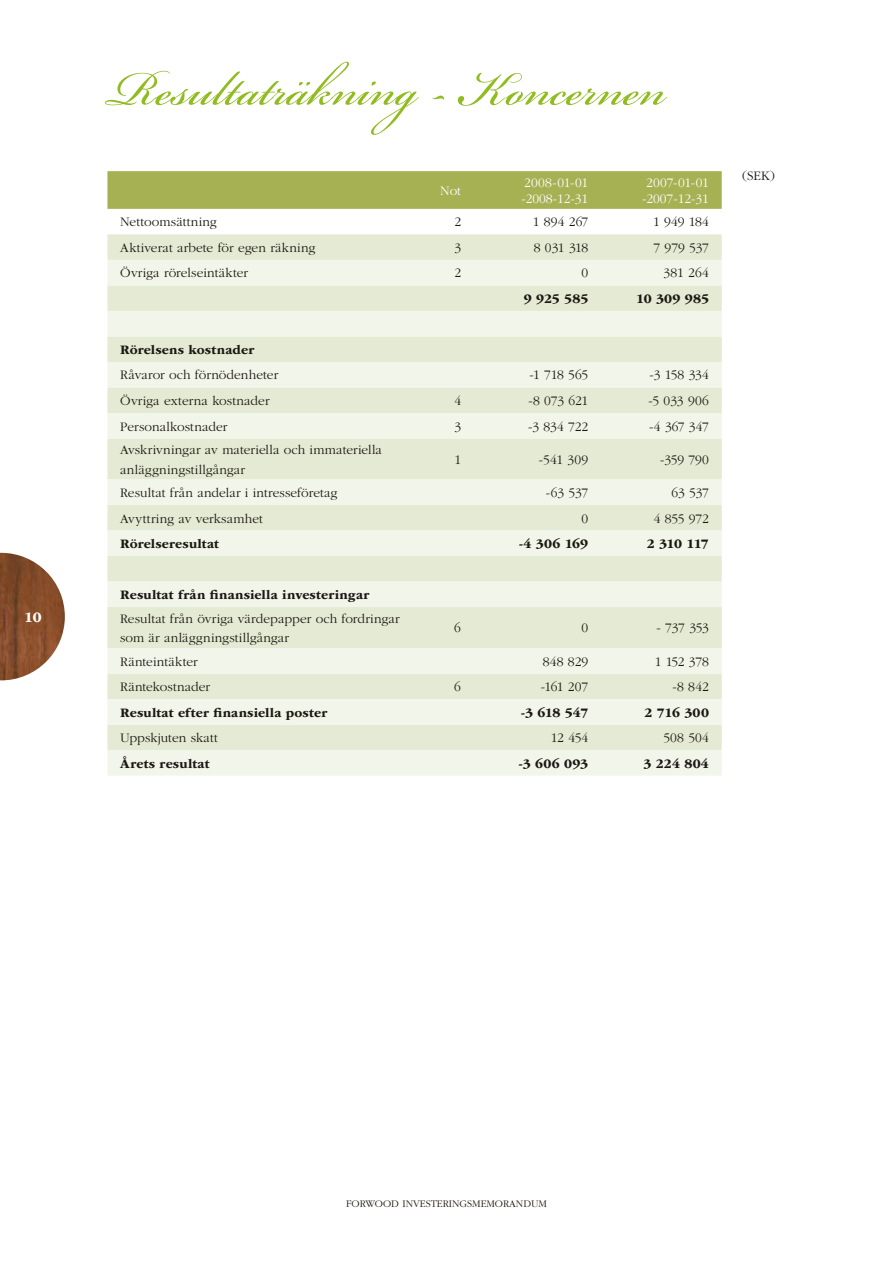
<style>
.page{position:relative;width:893px;height:1263px;background:#fff}
.page>*{position:absolute;margin:0;border:0;box-sizing:border-box;transform-origin:0 0}
.t1{font:75px "Bickham Script Pro";color:#90bc20}
.t2{font:700 15px "ITC Garamond Std";color:#fff}
.t3{font:300 13.5px/19.5px "ITC Garamond Std";letter-spacing:.005em;color:#1b1711}
.t4{font:700 13.5px "ITC Garamond Std";letter-spacing:.01em;color:#1b1711}
.t5{font:300 13.5px/16.2px "ITC Garamond Std";color:#fff}
.t6{font:300 10.5px "ITC Garamond Std";color:#1b1711}
</style>
<div class="page">
<img style="left:0;top:553px;width:65px;height:127px">
<div style="left:107px;top:171px;width:615px;height:38px;background:#a6b154"></div>
<div style="left:107px;top:234px;width:615px;height:26px;background:#e5ead4"></div>
<svg style="left:107px;top:260px;width:615px;height:516px;background:#ebefdf"></svg>
<p class="t2" style="left:24px;top:609px;width:19px">10</p>
<h1 class="t1" style="left:106px;top:35px;width:561px">Resultaträkning - Koncernen</h1>
<p class="t5" style="left:440px;top:183px;width:22px">Not</p>
<p class="t5" style="left:521px;top:174px;width:68px">2008-01-01 -2008-12-31</p>
<p class="t5" style="left:642px;top:174px;width:68px;text-align:center">2007-01-01 -2007-12-31</p>
<p class="t3" style="left:120px;top:213px;width:98px">Nettoomsättning</p>
<p class="t3" style="left:454px;top:213px;width:8px">2</p>
<p class="t3" style="left:533px;top:213px;width:57px">1 894 267</p>
<p class="t3" style="left:653px;top:213px;width:57px">1 949 184</p>
<p class="t3" style="left:120px;top:238px;width:197px">Aktiverat arbete för egen räkning</p>
<p class="t3" style="left:454px;top:238px;width:8px">3</p>
<p class="t3" style="left:534px;top:238px;width:56px">8 031 318</p>
<p class="t3" style="left:654px;top:238px;width:57px">7 979 537</p>
<p class="t3" style="left:120px;top:264px;width:130px">Övriga rörelseintäkter</p>
<p class="t3" style="left:454px;top:264px;width:8px">2</p>
<p class="t3" style="left:582px;top:264px;width:8px">0</p>
<p class="t3" style="left:664px;top:264px;width:47px">381 264</p>
<p class="t4" style="left:524px;top:291px;width:66px">9 925 585</p>
<p class="t4" style="left:636px;top:291px;width:74px">10 309 985</p>
<p class="t4" style="left:120px;top:342px;width:136px">Rörelsens kostnader</p>
<p class="t3" style="left:120px;top:366px;width:160px">Råvaror och förnödenheter</p>
<p class="t3" style="left:529px;top:366px;width:60px">-1 718 565</p>
<p class="t3" style="left:649px;top:366px;width:61px">-3 158 334</p>
<p class="t3" style="left:120px;top:391px;width:151px">Övriga externa kostnader</p>
<p class="t3" style="left:454px;top:391px;width:8px">4</p>
<p class="t3" style="left:528px;top:391px;width:61px">-8 073 621</p>
<p class="t3" style="left:648px;top:391px;width:62px">-5 033 906</p>
<p class="t3" style="left:120px;top:417px;width:109px">Personalkostnader</p>
<p class="t3" style="left:454px;top:417px;width:8px">3</p>
<p class="t3" style="left:528px;top:417px;width:62px">-3 834 722</p>
<p class="t3" style="left:649px;top:417px;width:61px">-4 367 347</p>
<p class="t3" style="left:120px;top:440px;width:263px">Avskrivningar av materiella och immateriella anläggningstillgångar</p>
<p class="t3" style="left:454px;top:450px;width:8px">1</p>
<p class="t3" style="left:539px;top:450px;width:51px">-541 309</p>
<p class="t3" style="left:660px;top:450px;width:50px">-359 790</p>
<p class="t3" style="left:120px;top:483px;width:219px">Resultat från andelar i intresseföretag</p>
<p class="t3" style="left:546px;top:483px;width:44px">-63 537</p>
<p class="t3" style="left:671px;top:483px;width:39px">63 537</p>
<p class="t3" style="left:120px;top:509px;width:144px">Avyttring av verksamhet</p>
<p class="t3" style="left:582px;top:509px;width:8px">0</p>
<p class="t3" style="left:654px;top:509px;width:57px">4 855 972</p>
<p class="t4" style="left:120px;top:536px;width:100px">Rörelseresultat</p>
<p class="t4" style="left:519px;top:536px;width:71px">-4 306 169</p>
<p class="t4" style="left:647px;top:536px;width:64px">2 310 117</p>
<p class="t4" style="left:120px;top:587px;width:251px">Resultat från finansiella investeringar</p>
<p class="t3" style="left:120px;top:609px;width:281px">Resultat från övriga värdepapper och fordringar som är anläggningstillgångar</p>
<p class="t3" style="left:454px;top:618px;width:8px">6</p>
<p class="t3" style="left:582px;top:618px;width:8px">0</p>
<p class="t3" style="left:656px;top:618px;width:54px">- 737 353</p>
<p class="t3" style="left:120px;top:652px;width:79px">Ränteintäkter</p>
<p class="t3" style="left:543px;top:652px;width:47px">848 829</p>
<p class="t3" style="left:655px;top:652px;width:56px">1 152 378</p>
<p class="t3" style="left:120px;top:677px;width:91px">Räntekostnader</p>
<p class="t3" style="left:454px;top:677px;width:8px">6</p>
<p class="t3" style="left:541px;top:677px;width:49px">-161 207</p>
<p class="t3" style="left:672px;top:677px;width:38px">-8 842</p>
<p class="t4" style="left:120px;top:705px;width:209px">Resultat efter finansiella poster</p>
<p class="t4" style="left:521px;top:705px;width:69px">-3 618 547</p>
<p class="t4" style="left:645px;top:705px;width:66px">2 716 300</p>
<p class="t3" style="left:120px;top:728px;width:99px">Uppskjuten skatt</p>
<p class="t3" style="left:551px;top:728px;width:39px">12 454</p>
<p class="t3" style="left:663px;top:728px;width:47px">508 504</p>
<p class="t4" style="left:120px;top:756px;width:91px">Årets resultat</p>
<p class="t4" style="left:519px;top:756px;width:71px">-3 606 093</p>
<p class="t4" style="left:644px;top:756px;width:67px">3 224 804</p>
<p class="t3" style="left:742px;top:166px;width:34px">(SEK)</p>
<p class="t6" style="left:346px;top:1198px;width:202px">FORWOOD INVESTERINGSMEMORANDUM</p>
</div>
